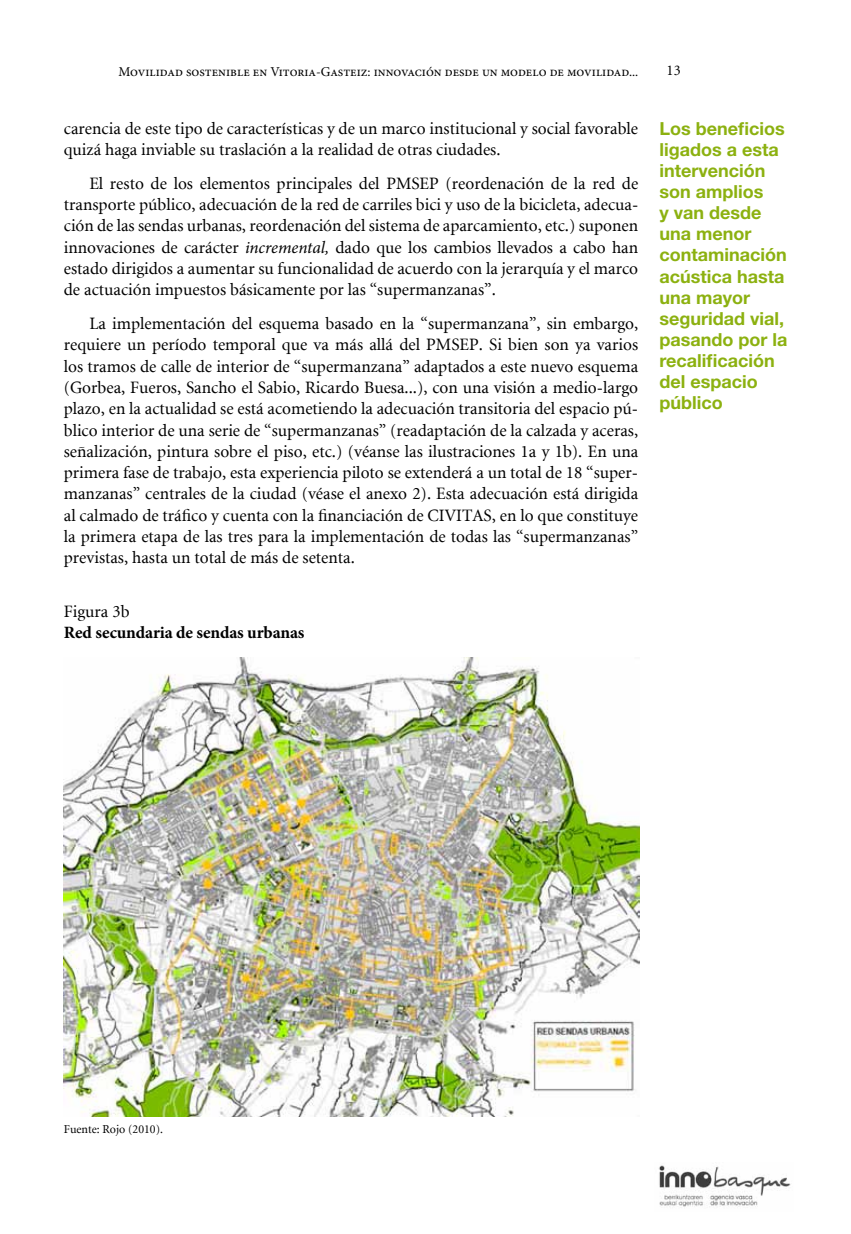
<style>
.page{position:relative;width:851px;height:1234px;background:#fff}
.page>*{position:absolute;margin:0;border:0;box-sizing:border-box;transform-origin:0 0}
.t1{font:700 18px/21px "Helvetica Neue";color:#8cb110}
.t2{font:17.25px/21.3px "Minion";color:#000;text-align:justify}
.t3{font:700 17.25px "Minion Pro";letter-spacing:-.01em;color:#000}
.t4{font:14.7px "Minion";color:#000}
.t5{font:13.5px "Minion Pro";color:#000}
.t6{font:12px "Minion";color:#000}
.s1{font-family:"Minion Pro";font-style:italic}
</style>
<div class="page">
<img style="left:658px;top:1165px;width:133px;height:42px">
<img style="left:64px;top:657px;width:575px;height:459px">
<p class="t5" style="left:118px;top:62px;width:521px">Movilidad sostenible en Vitoria-Gasteiz: innovación desde un modelo de movilidad...</p>
<p class="t4" style="left:666px;top:63px;width:16px">13</p>
<p class="t2" style="left:64px;top:118px;width:575px">carencia de este tipo de características y de un marco institucional y social favorable quizá haga inviable su traslación a la realidad de otras ciudades.</p>
<p class="t2" style="left:64px;top:173px;width:576px;text-indent:26px">El resto de los elementos principales del PMSEP (reordenación de la red de transporte público, adecuación de la red de carriles bici y uso de la bicicleta, adecua&shy;ción de las sendas urbanas, reordenación del sistema de aparcamiento, etc.) suponen innovaciones de carácter <span class="s1">incremental,</span> dado que los cambios llevados a cabo han estado dirigidos a aumentar su funcionalidad de acuerdo con la jerarquía y el marco de actuación impuestos básicamente por las “supermanzanas”.</p>
<p class="t2" style="left:64px;top:313px;width:576px;text-indent:26px">La implementación del esquema basado en la “supermanzana”, sin embargo, requiere un período temporal que va más allá del PMSEP. Si bien son ya varios los tramos de calle de interior de “supermanzana” adaptados a este nuevo esquema (Gorbea, Fueros, Sancho el Sabio, Ricardo Buesa...), con una visión a medio-largo plazo, en la actualidad se está acometiendo la adecuación transitoria del espacio pú&shy;blico interior de una serie de “supermanzanas” (readaptación de la calzada y aceras, señalización, pintura sobre el piso, etc.) (véanse las ilustraciones 1a y 1b). En una primera fase de trabajo, esta experiencia piloto se extenderá a un total de 18 “super&shy;manzanas” centrales de la ciudad (véase el anexo 2). Esta adecuación está dirigida al calmado de tráfico y cuenta con la financiación de CIVITAS, en lo que constituye la primera etapa de las tres para la implementación de todas las “supermanzanas” previstas, hasta un total de más de setenta.</p>
<p class="t2" style="left:64px;top:601px;width:67px">Figura 3b</p>
<p class="t3" style="left:64px;top:620px;width:242px">Red secundaria de sendas urbanas</p>
<p class="t1" style="left:659px;top:118px;width:129px">Los beneficios ligados a esta intervención son amplios<br>y van desde una menor contaminación acústica hasta una mayor seguridad vial, pasando por la recalificación del espacio público</p>
<p class="t6" style="left:64px;top:1122px;width:101px">Fuente: Rojo (2010).</p>
</div>
